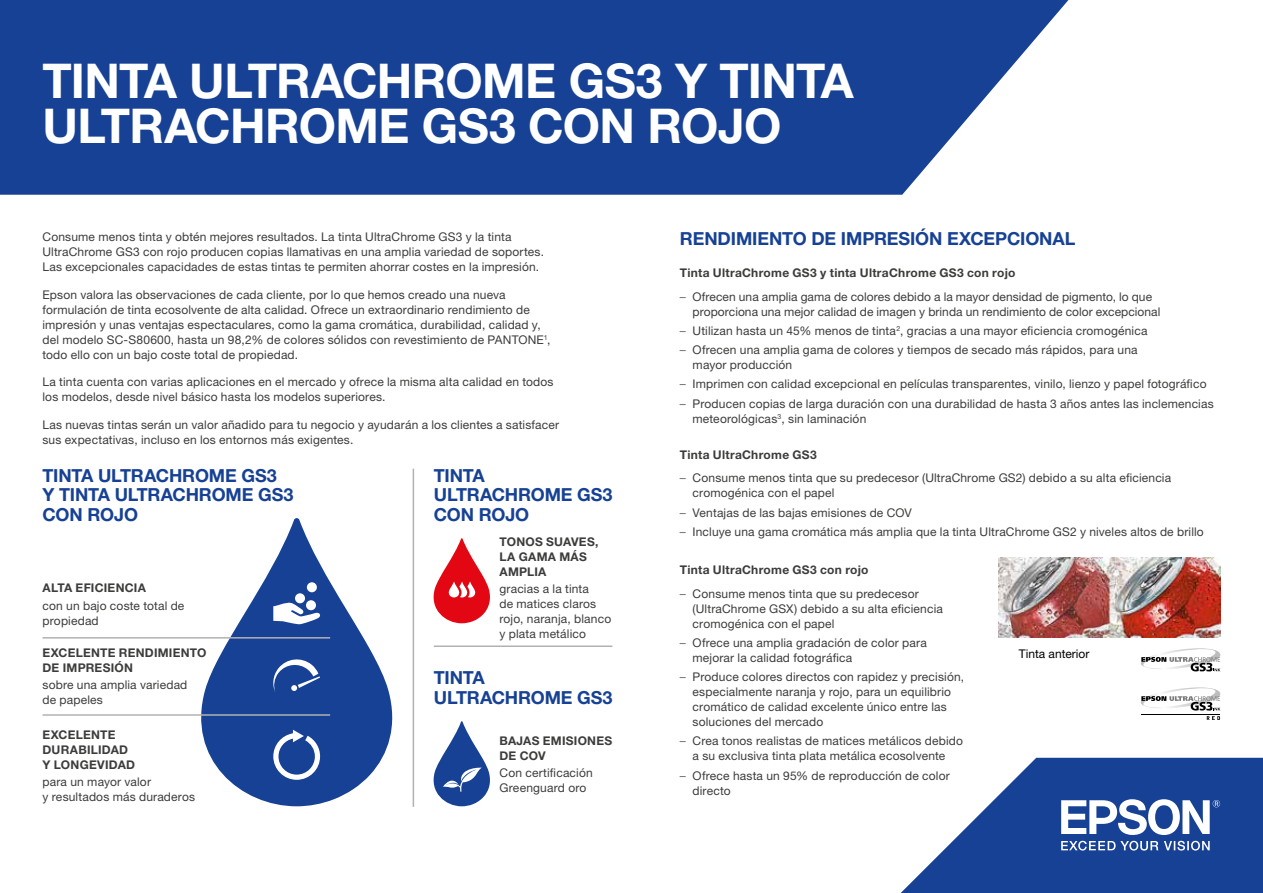
<style>
.page{position:relative;width:1263px;height:893px;background:#fff}
.page>*{position:absolute;margin:0;border:0;box-sizing:border-box;transform-origin:0 0}
.t1{font:700 48px/45px "Helvetica Neue LT Pro";letter-spacing:-.015em;color:#fff}
.t2{font:700 18px/19.5px "Helvetica Neue LT Pro";letter-spacing:-.005em;color:#164194}
.t3{font:12px/15px "Helvetica Neue LT Pro";letter-spacing:.015em;color:#3c3c3b}
.t4{font:700 12px/15px "Helvetica Neue LT Pro";letter-spacing:.02em;color:#3c3c3b}
.t5{font:12px "Helvetica Neue LT Pro";color:#000}
.s1{font-weight:300}
</style>
<div class="page">
<svg style="left:901px;top:758px;width:362px;height:135px;fill:#164194"></svg>
<svg style="left:1061px;top:841px;width:97px;height:9px"></svg>
<svg style="left:1164px;top:841px;width:46px;height:9px"></svg>
<svg style="left:1061px;top:799px;width:159px;height:36px"></svg>
<svg style="left:0;top:0;width:1068px;height:195px;background:#274f9c"></svg>
<svg style="left:201px;top:518px;width:192px;height:288px;fill:#164194"></svg>
<svg style="left:273px;top:582px;width:49px;height:42px"></svg>
<svg style="left:272px;top:656px;width:48px;height:36px"></svg>
<svg style="left:273px;top:730px;width:47px;height:50px"></svg>
<hr style="left:43px;top:637px;width:287px;height:2px;background:#b3b2b2">
<hr style="left:43px;top:714px;width:287px;height:2px;background:#b3b2b2">
<svg style="left:433px;top:538px;width:57px;height:85px"></svg>
<hr style="left:413px;top:469px;width:1px;height:338px;background:#b3b2b2">
<hr style="left:434px;top:645px;width:178px;height:2px;background:#b3b2b2">
<svg style="left:433px;top:721px;width:57px;height:85px"></svg>
<img style="left:999px;top:557px;width:221px;height:80px">
<svg style="left:1140px;top:648px;width:81px;height:23px"></svg>
<svg style="left:1141px;top:687px;width:80px;height:33px"></svg>
<h1 class="t1" style="left:43px;top:57px;width:813px">TINTA ULTRACHROME GS3 Y TINTA<br>ULTRACHROME GS3 CON ROJO</h1>
<p class="t3" style="left:42px;top:229px;width:503px">Consume menos tinta y obtén mejores resultados. La tinta UltraChrome GS3 y la tinta<br>UltraChrome GS3 con rojo producen copias llamativas en una amplia variedad de soportes.<br>Las excepcionales capacidades de estas tintas te permiten ahorrar costes en la impresión.</p>
<p class="t3" style="left:42px;top:287px;width:510px">Epson valora las observaciones de cada cliente, por lo que hemos creado una nueva formulación de tinta ecosolvente de alta calidad. Ofrece un extraordinario rendimiento de impresión y unas ventajas espectaculares, como la gama cromática, durabilidad, calidad y, del modelo SC-S80600, hasta un 98,2% de colores sólidos con revestimiento de PANTONE<sup>1</sup>, todo ello con un bajo coste total de propiedad.</p>
<p class="t3" style="left:42px;top:374px;width:513px">La tinta cuenta con varias aplicaciones en el mercado y ofrece la misma alta calidad en todos los modelos, desde nivel básico hasta los modelos superiores.</p>
<p class="t3" style="left:42px;top:417px;width:518px">Las nuevas tintas serán un valor añadido para tu negocio y ayudarán a los clientes a satisfacer sus expectativas, incluso en los entornos más exigentes.</p>
<h2 class="t2" style="left:43px;top:465px;width:252px">TINTA ULTRACHROME GS3<br>Y TINTA ULTRACHROME GS3<br>CON ROJO</h2>
<h2 class="t2" style="left:434px;top:465px;width:180px">TINTA<br>ULTRACHROME GS3<br>CON ROJO</h2>
<p class="t4" style="left:43px;top:580px;width:105px">ALTA EFICIENCIA</p>
<p class="t3" style="left:43px;top:598px;width:143px">con un bajo coste total de propiedad</p>
<p class="t4" style="left:43px;top:645px;width:166px">EXCELENTE RENDIMIENTO<br>DE IMPRESIÓN</p>
<p class="t3" style="left:43px;top:677px;width:146px">sobre una amplia variedad de papeles</p>
<p class="t4" style="left:43px;top:727px;width:94px">EXCELENTE<br>DURABILIDAD<br>Y LONGEVIDAD</p>
<p class="t3" style="left:43px;top:774px;width:154px">para un mayor valor<br>y resultados más duraderos</p>
<p class="t4" style="left:499px;top:533px;width:100px">TONOS SUAVES,<br>LA GAMA MÁS<br>AMPLIA</p>
<p class="t3" style="left:499px;top:581px;width:113px">gracias a la tinta<br>de matices claros rojo, naranja, blanco y plata metálico</p>
<h2 class="t2" style="left:434px;top:668px;width:180px">TINTA<br>ULTRACHROME GS3</h2>
<p class="t4" style="left:499px;top:732px;width:114px">BAJAS EMISIONES<br>DE COV</p>
<p class="t3" style="left:499px;top:765px;width:95px">Con certificación<br>Greenguard oro</p>
<h2 class="t2" style="left:680px;top:229px;width:397px">RENDIMIENTO DE IMPRESIÓN EXCEPCIONAL</h2>
<p class="t4" style="left:680px;top:265px;width:337px">Tinta UltraChrome GS3 y tinta UltraChrome GS3 con rojo</p>
<p class="t3" style="left:693px;top:289px;width:469px;text-indent:-13px"><span class="s1">–</span> Ofrecen una amplia gama de colores debido a la mayor densidad de pigmento, lo que proporciona una mejor calidad de imagen y brinda un rendimiento de color excepcional</p>
<p class="t3" style="left:680px;top:323px;width:469px"><span class="s1">–</span> Utilizan hasta un 45% menos de tinta<sup>2</sup>, gracias a una mayor eficiencia cromogénica</p>
<p class="t3" style="left:693px;top:342px;width:446px;text-indent:-13px"><span class="s1">–</span> Ofrecen una amplia gama de colores y tiempos de secado más rápidos, para una mayor producción</p>
<p class="t3" style="left:680px;top:376px;width:528px"><span class="s1">–</span> Imprimen con calidad excepcional en películas transparentes, vinilo, lienzo y papel fotográfico</p>
<p class="t3" style="left:693px;top:396px;width:523px;text-indent:-13px"><span class="s1">–</span> Producen copias de larga duración con una durabilidad de hasta 3 años antes las inclemencias meteorológicas<sup>3</sup>, sin laminación</p>
<p class="t4" style="left:680px;top:447px;width:138px">Tinta UltraChrome GS3</p>
<p class="t3" style="left:693px;top:471px;width:480px;text-indent:-13px"><span class="s1">–</span> Consume menos tinta que su predecesor (UltraChrome GS2) debido a su alta eficiencia cromogénica con el papel</p>
<p class="t3" style="left:680px;top:505px;width:234px"><span class="s1">–</span> Ventajas de las bajas emisiones de COV</p>
<p class="t3" style="left:680px;top:524px;width:525px"><span class="s1">–</span> Incluye una gama cromática más amplia que la tinta UltraChrome GS2 y niveles altos de brillo</p>
<p class="t4" style="left:680px;top:562px;width:190px">Tinta UltraChrome GS3 con rojo</p>
<p class="t3" style="left:693px;top:586px;width:252px;text-indent:-13px"><span class="s1">–</span> Consume menos tinta que su predecesor (UltraChrome GSX) debido a su alta eficiencia cromogénica con el papel</p>
<p class="t3" style="left:693px;top:635px;width:236px;text-indent:-13px"><span class="s1">–</span> Ofrece una amplia gradación de color para mejorar la calidad fotográfica</p>
<p class="t3" style="left:693px;top:669px;width:273px;text-indent:-13px"><span class="s1">–</span> Produce colores directos con rapidez y precisión, especialmente naranja y rojo, para un equilibrio cromático de calidad excelente único entre las soluciones del mercado</p>
<p class="t3" style="left:680px;top:733px;width:285px;text-align:center"><span class="s1">–</span> Crea tonos realistas de matices metálicos debido a su exclusiva tinta plata metálica ecosolvente</p>
<p class="t3" style="left:693px;top:768px;width:259px;text-indent:-13px"><span class="s1">–</span> Ofrece hasta un 95% de reproducción de color directo</p>
<p class="t5" style="left:1019px;top:646px;width:72px">Tinta anterior</p>
</div>
